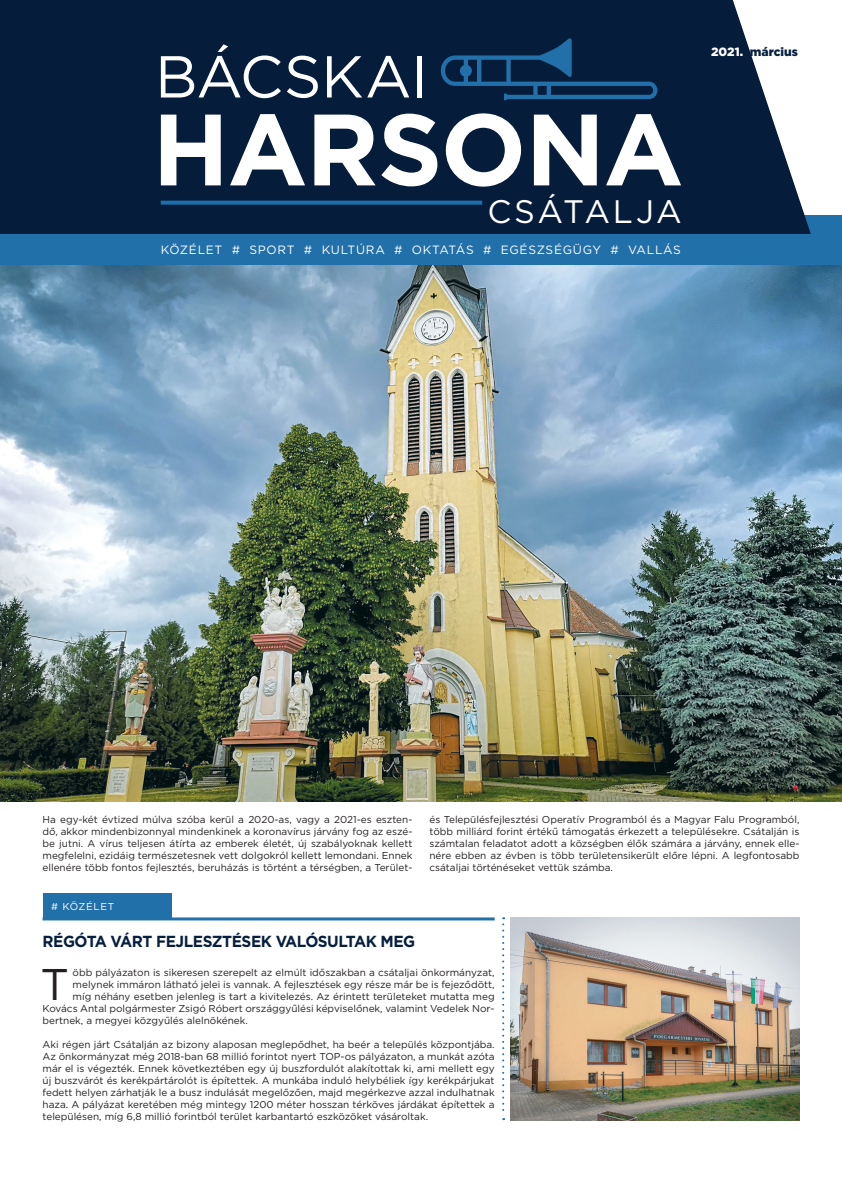
<style>
.page{position:relative;width:842px;height:1191px;background:#fff}
.page>*{position:absolute;margin:0;border:0;box-sizing:border-box;transform-origin:0 0}
.t1{font:44.3px "Gotham";color:#231f20}
.t2{font:32.5px "Gotham";letter-spacing:.075em;color:#fff}
.t3{font:700 16px "Gotham";letter-spacing:-.03em;color:#061f3f;scale:.96 1}
.t4{font:12px "Gotham";letter-spacing:.06em;color:#fff}
.t5{font:900 12px "Gotham";color:#061f3f}
.t6{font:10px/12px "Gotham";color:#231f20;text-align:justify}
.t7{font:10px "Gotham";letter-spacing:.07em;color:#fff}
.s1{color:#fff}
</style>
<div class="page">
<img style="left:0;top:265px;width:842px;height:536px">
<svg style="left:502px;top:917px;width:2px;height:203px"></svg>
<div style="left:0;top:215px;width:842px;height:50px;background:#2270aa"></div>
<svg style="left:0;top:0;width:811px;height:234px;background:#162c48"></svg>
<svg style="left:441px;top:38px;width:216px;height:63px;background:#0b2f54"></svg>
<svg style="left:161px;top:115px;width:60px;height:70px"></svg>
<svg style="left:230px;top:114px;width:75px;height:71px"></svg>
<svg style="left:314px;top:114px;width:123px;height:72px"></svg>
<svg style="left:446px;top:113px;width:75px;height:74px"></svg>
<svg style="left:534px;top:115px;width:63px;height:70px"></svg>
<svg style="left:606px;top:114px;width:75px;height:71px"></svg>
<svg style="left:161px;top:44px;width:120px;height:54px"></svg>
<svg style="left:287px;top:56px;width:31px;height:42px"></svg>
<svg style="left:327px;top:56px;width:82px;height:41px"></svg>
<hr style="left:417px;top:56px;width:4px;height:41px;background:#fff">
<svg style="left:161px;top:201px;width:321px;height:4px"></svg>
<div style="left:43px;top:893px;width:128px;height:26px;background:#2270aa"></div>
<hr style="left:43px;top:917px;width:452px;height:3px;background:#2270aa">
<img style="left:510px;top:917px;width:289px;height:203px">
<p class="t5" style="left:711px;top:43px;width:88px"><span class="s1">2021.</span> március</p>
<h2 class="t2" style="left:487px;top:191px;width:196px">CSÁTALJA</h2>
<p class="t4" style="left:161px;top:242px;width:522px">KÖZÉLET # SPORT # KULTÚRA # OKTATÁS # EGÉSZSÉGÜGY # VALLÁS</p>
<p class="t6" style="left:43px;top:813px;width:371px">Ha egy-két évtized múlva szóba kerül a 2020-as, vagy a 2021-es eszten&shy;dő, akkor mindenbizonnyal mindenkinek a koronavírus járvány fog az eszé&shy;be jutni. A vírus teljesen átírta az emberek életét, új szabályoknak kellett megfelelni, ezidáig természetesnek vett dolgokról kellett lemondani. Ennek ellenére több fontos fejlesztés, beruházás is történt a térségben, a Terület-</p>
<p class="t6" style="left:429px;top:813px;width:371px">és Településfejlesztési Operatív Programból és a Magyar Falu Programból, több milliárd forint értékű támogatás érkezett a településekre. Csátalján is számtalan feladatot adott a községben élők számára a járvány, ennek elle&shy;nére ebben az évben is több területensikerült előre lépni. A legfontosabb csátaljai történéseket vettük számba.</p>
<p class="t7" style="left:51px;top:900px;width:65px"># KÖZÉLET</p>
<h3 class="t3" style="left:43px;top:930px;width:390px">RÉGÓTA VÁRT FEJLESZTÉSEK VALÓSULTAK MEG</h3>
<h1 class="t1" style="left:40px;top:955px;width:30px">T</h1>
<p class="t6" style="left:73px;top:966px;width:424px">öbb pályázaton is sikeresen szerepelt az elmúlt időszakban a csátaljai önkormányzat,</p>
<p class="t6" style="left:73px;top:978px;width:424px">melynek immáron látható jelei is vannak. A fejlesztések egy része már be is fejeződött,</p>
<p class="t6" style="left:73px;top:990px;width:424px">míg néhány esetben jelenleg is tart a kivitelezés. Az érintett területeket mutatta meg</p>
<p class="t6" style="left:43px;top:1002px;width:454px">Kovács Antal polgármester Zsigó Róbert országgyűlési képviselőnek, valamint Vedelek Nor-</p>
<p class="t6" style="left:43px;top:1014px;width:207px">bertnek, a megyei közgyűlés alelnökének.</p>
<p class="t6" style="left:43px;top:1038px;width:454px">Aki régen járt Csátalján az bizony alaposan meglepődhet, ha beér a település központjába.<br>Az önkormányzat még 2018-ban 68 millió forintot nyert TOP-os pályázaton, a munkát azóta már el is végezték. Ennek következtében egy új buszfordulót alakítottak ki, ami mellett egy új buszvárót és kerékpártárolót is építettek. A munkába induló helybéliek így kerékpárjukat fedett helyen zárhatják le a busz indulását megelőzően, majd megérkezve azzal indulhatnak haza. A pályázat keretében még mintegy 1200 méter hosszan térköves járdákat építettek a településen, míg 6,8 millió forintból terület karbantartó eszközöket vásároltak.</p>
</div>
